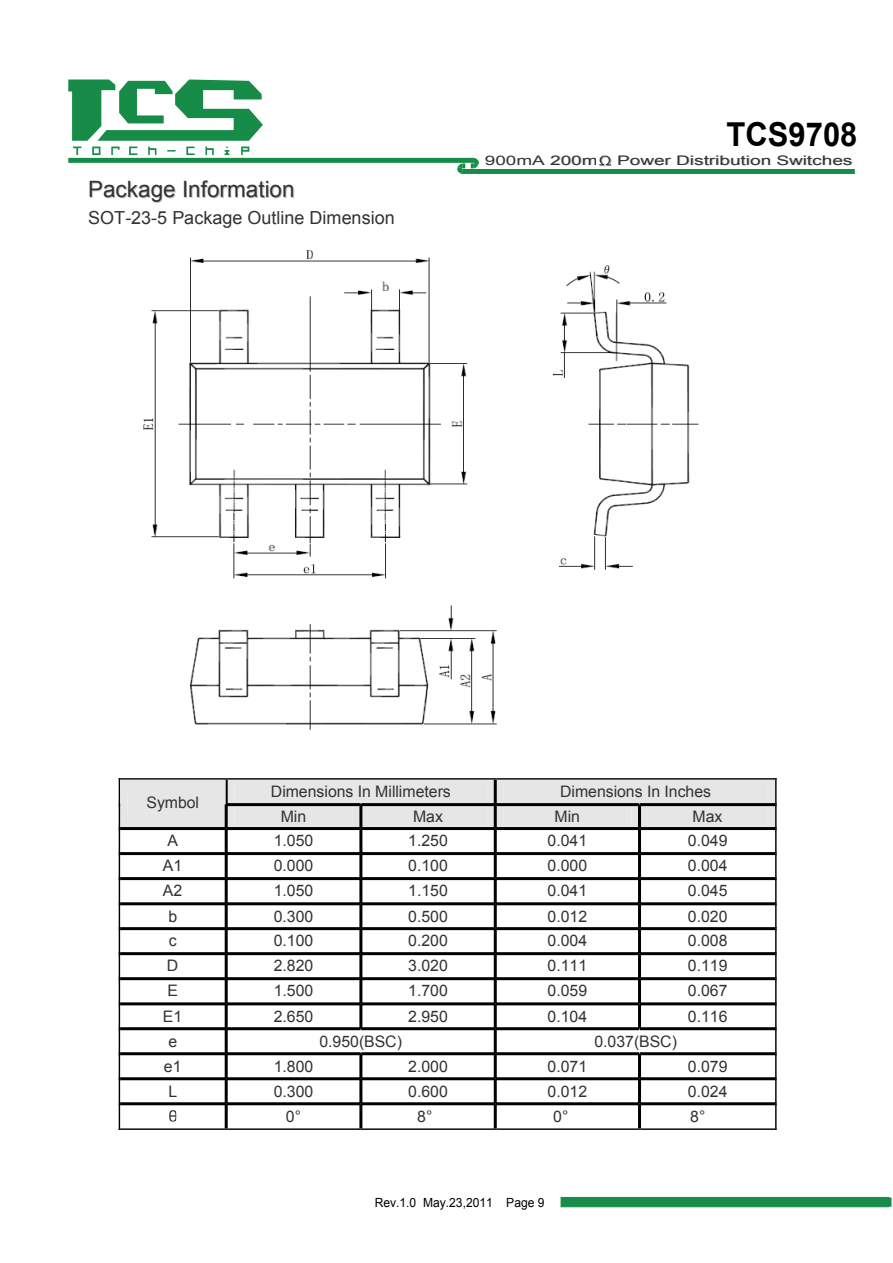
<style>
.page{position:relative;width:893px;height:1263px;background:#fff}
.page>*{position:absolute;margin:0;border:0;box-sizing:border-box;transform-origin:0 0}
.t1{font:700 33px "Arial";color:#000;scale:.94 1}
.t2{font:22.5px "Arial";color:#323232}
.t3{font:18px "Arial";color:#323232}
.t4{font:15.9px "Arial";color:#323232}
.t5{font:13.2px "Arial";color:#323232;scale:1.44 1}
.t6{font:12.6px "Arial";color:#000;scale:.95 1}
.s1{color:#c1c1c1}
</style>
<div class="page">
<svg style="left:68px;top:80px;width:195px;height:61px"></svg>
<svg style="left:68px;top:147px;width:786px;height:27px"></svg>
<img style="left:596px;top:156px;width:16px;height:11px">
<svg style="left:560px;top:1197px;width:331px;height:11px;background:#279455"></svg>
<img style="left:143px;top:250px;width:556px;height:480px">
<svg style="left:118px;top:778px;width:659px;height:352px"></svg>
<h1 class="t1" style="left:726px;top:113px;width:141px">TCS9708</h1>
<h2 class="t2" style="left:89px;top:175px;width:207px"><span class="s1">P</span>ackage Infor<span class="s1">m</span>ation</h2>
<p class="t3" style="left:88px;top:206px;width:308px">SOT-23-5 Package Outline Dimension</p>
<p class="t5" style="left:485px;top:152px;width:80px">900mA 200<span class="s1">m</span></p>
<p class="t5" style="left:618px;top:152px;width:164px"><span class="s1">P</span>o<span class="s1">w</span>er <span class="s1">D</span>istribution <span class="s1">Sw</span>itches</p>
<p class="t4" style="left:146px;top:792px;width:54px">Symbol</p>
<p class="t4" style="left:271px;top:781px;width:181px">Dimensions In Millimeters</p>
<p class="t4" style="left:560px;top:781px;width:153px">Dimensions In Inches</p>
<p class="t4" style="left:281px;top:806px;width:27px">Min</p>
<p class="t4" style="left:413px;top:806px;width:31px">Max</p>
<p class="t4" style="left:554px;top:806px;width:27px">Min</p>
<p class="t4" style="left:692px;top:806px;width:31px">Max</p>
<p class="t4" style="left:167px;top:830px;width:12px">A</p>
<p class="t4" style="left:274px;top:830px;width:41px">1.050</p>
<p class="t4" style="left:408px;top:830px;width:41px">1.250</p>
<p class="t4" style="left:547px;top:830px;width:41px">0.041</p>
<p class="t4" style="left:688px;top:830px;width:41px">0.049</p>
<p class="t4" style="left:163px;top:855px;width:21px">A1</p>
<p class="t4" style="left:274px;top:855px;width:41px">0.000</p>
<p class="t4" style="left:408px;top:855px;width:41px">0.100</p>
<p class="t4" style="left:547px;top:855px;width:41px">0.000</p>
<p class="t4" style="left:688px;top:855px;width:41px">0.004</p>
<p class="t4" style="left:163px;top:880px;width:21px">A2</p>
<p class="t4" style="left:274px;top:880px;width:41px">1.050</p>
<p class="t4" style="left:408px;top:880px;width:41px">1.150</p>
<p class="t4" style="left:547px;top:880px;width:41px">0.041</p>
<p class="t4" style="left:688px;top:880px;width:41px">0.045</p>
<p class="t4" style="left:168px;top:906px;width:10px">b</p>
<p class="t4" style="left:274px;top:906px;width:41px">0.300</p>
<p class="t4" style="left:408px;top:906px;width:41px">0.500</p>
<p class="t4" style="left:547px;top:906px;width:41px">0.012</p>
<p class="t4" style="left:688px;top:906px;width:41px">0.020</p>
<p class="t4" style="left:169px;top:930px;width:9px">c</p>
<p class="t4" style="left:274px;top:930px;width:41px">0.100</p>
<p class="t4" style="left:408px;top:930px;width:41px">0.200</p>
<p class="t4" style="left:547px;top:930px;width:41px">0.004</p>
<p class="t4" style="left:688px;top:930px;width:41px">0.008</p>
<p class="t4" style="left:167px;top:955px;width:13px">D</p>
<p class="t4" style="left:274px;top:955px;width:41px">2.820</p>
<p class="t4" style="left:408px;top:955px;width:41px">3.020</p>
<p class="t4" style="left:547px;top:955px;width:41px">0.111</p>
<p class="t4" style="left:688px;top:955px;width:41px">0.119</p>
<p class="t4" style="left:167px;top:981px;width:12px">E</p>
<p class="t4" style="left:274px;top:981px;width:41px">1.500</p>
<p class="t4" style="left:408px;top:981px;width:41px">1.700</p>
<p class="t4" style="left:547px;top:981px;width:41px">0.059</p>
<p class="t4" style="left:688px;top:981px;width:41px">0.067</p>
<p class="t4" style="left:163px;top:1006px;width:21px">E1</p>
<p class="t4" style="left:274px;top:1006px;width:41px">2.650</p>
<p class="t4" style="left:408px;top:1006px;width:41px">2.950</p>
<p class="t4" style="left:547px;top:1006px;width:41px">0.104</p>
<p class="t4" style="left:688px;top:1006px;width:41px">0.116</p>
<p class="t4" style="left:168px;top:1031px;width:10px">e</p>
<p class="t4" style="left:319px;top:1031px;width:84px">0.950(BSC)</p>
<p class="t4" style="left:594px;top:1031px;width:84px">0.037(BSC)</p>
<p class="t4" style="left:164px;top:1056px;width:19px">e1</p>
<p class="t4" style="left:274px;top:1056px;width:41px">1.800</p>
<p class="t4" style="left:408px;top:1056px;width:41px">2.000</p>
<p class="t4" style="left:547px;top:1056px;width:41px">0.071</p>
<p class="t4" style="left:688px;top:1056px;width:41px">0.079</p>
<p class="t4" style="left:168px;top:1081px;width:10px">L</p>
<p class="t4" style="left:274px;top:1081px;width:41px">0.300</p>
<p class="t4" style="left:408px;top:1081px;width:41px">0.600</p>
<p class="t4" style="left:547px;top:1081px;width:41px">0.012</p>
<p class="t4" style="left:688px;top:1081px;width:41px">0.024</p>
<p class="t4" style="left:286px;top:1106px;width:17px">0°</p>
<p class="t4" style="left:417px;top:1106px;width:17px">8°</p>
<p class="t4" style="left:553px;top:1106px;width:17px">0°</p>
<p class="t4" style="left:690px;top:1106px;width:17px">8°</p>
<p class="t6" style="left:375px;top:1194px;width:180px">Rev.1.0 May.23,2011 Page 9</p>
</div>
